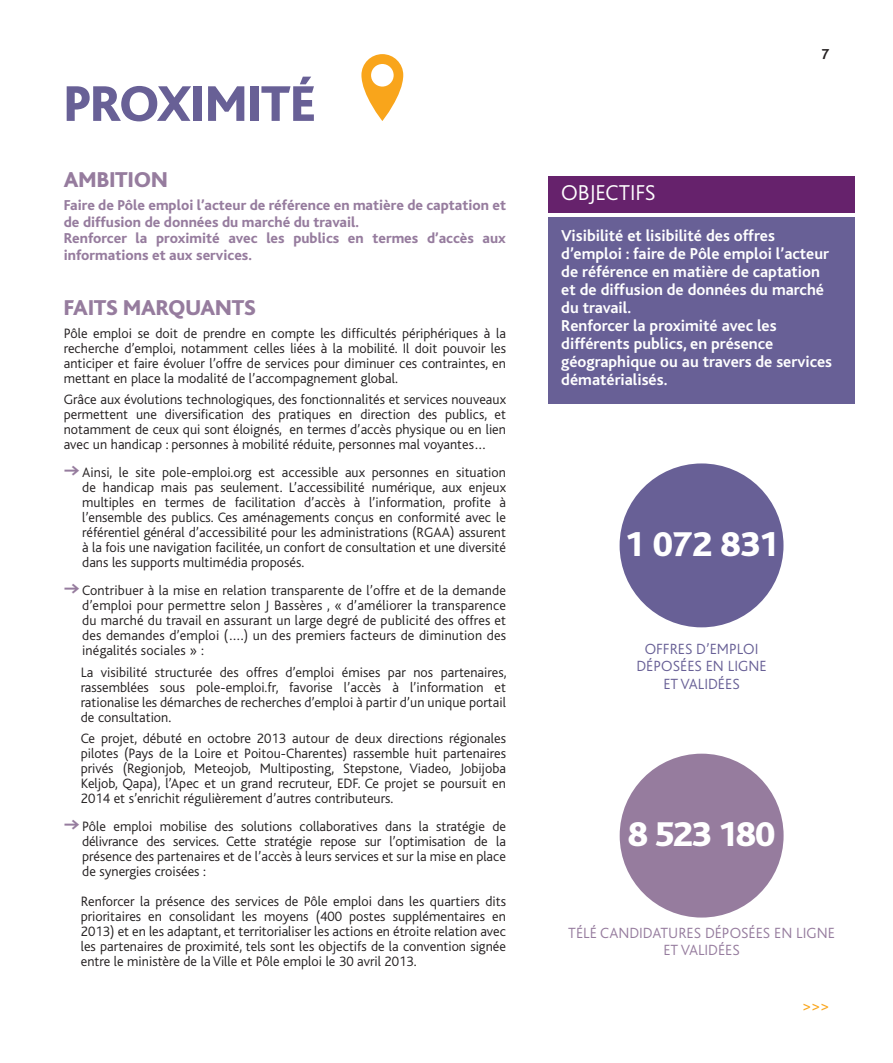
<style>
.page{position:relative;width:893px;height:1063px;background:#fff}
.page>*{position:absolute;margin:0;border:0;box-sizing:border-box;transform-origin:0 0}
.t1{font:800 52.5px "Bliss";letter-spacing:-.01em;color:#686096}
.t2{font:800 36px "Bliss";letter-spacing:-.035em;color:#fff}
.t3{font:800 22.5px "Bliss";color:#967c9e}
.t4{font:300 22.5px "Bliss";letter-spacing:-.005em;color:#fff}
.t5{font:700 16.5px/18px "Bliss";color:#fff}
.t6{font:300 15.45px "Bliss";color:#967c9e}
.t7{font:300 15.45px/17.2px "Bliss";color:#686096;text-align:center}
.t8{font:800 15px/16.5px "Bliss";color:#967c9e}
.t9{font:15px "Bliss";color:#f9a51b}
.t10{font:700 15px "Bliss";color:#231f20}
.t11{font:300 14.25px/15px "Bliss";color:#231f20;text-align:justify}
.s1{font-family:"Executive";font-weight:700;font-size:18px;color:#967c9e}
</style>
<div class="page">
<svg style="left:361px;top:54px;width:42px;height:67px"></svg>
<div style="left:620px;top:754px;width:164px;height:164px;background:#967c9e;border-radius:50%"></div>
<div style="left:549px;top:218px;width:306px;height:186px;background:#686096"></div>
<div style="left:549px;top:177px;width:306px;height:36px;background:#66226c"></div>
<div style="left:620px;top:463px;width:163px;height:164px;background:#686096;border-radius:50%"></div>
<p class="t1" style="left:64px;top:77px;width:253px">PROXIMITÉ</p>
<p class="t3" style="left:64px;top:168px;width:105px">AMBITION</p>
<p class="t8" style="left:64px;top:197px;width:444px">Faire de Pôle emploi l’acteur de référence en matière de captation et de diffusion de données du marché du travail.<br>Renforcer la proximité avec les publics en termes d’accès aux informations et aux services.</p>
<p class="t3" style="left:64px;top:296px;width:193px">FAITS MARQUANTS</p>
<p class="t11" style="left:64px;top:326px;width:444px">Pôle emploi se doit de prendre en compte les difficultés périphériques à la recherche d’emploi, notamment celles liées à la mobilité. Il doit pouvoir les anticiper et faire évoluer l’offre de services pour diminuer ces contraintes, en mettant en place la modalité de l’accompagnement global.</p>
<p class="t11" style="left:64px;top:392px;width:444px">Grâce aux évolutions technologiques, des fonctionnalités et services nouveaux permettent une diversification des pratiques en direction des publics, et notamment de ceux qui sont éloignés, en termes d’accès physique ou en lien avec un handicap : personnes à mobilité réduite, personnes mal voyantes…</p>
<p class="t11" style="left:82px;top:465px;width:425px;text-indent:-18px"><span class="s1">→</span> Ainsi, le site pole-emploi.org est accessible aux personnes en situation de handicap mais pas seulement. L’accessibilité numérique, aux enjeux multiples en termes de facilitation d’accès à l’information, profite à l’ensemble des publics. Ces aménagements conçus en conformité avec le référentiel général d’accessibilité pour les administrations (RGAA) assurent à la fois une navigation facilitée, un confort de consultation et une diversité dans les supports multimédia proposés.</p>
<p class="t11" style="left:82px;top:583px;width:425px;text-indent:-18px"><span class="s1">→</span> Contribuer à la mise en relation transparente de l’offre et de la demande d’emploi pour permettre selon J Bassères , « d’améliorer la transparence du marché du travail en assurant un large degré de publicité des offres et des demandes d’emploi (….) un des premiers facteurs de diminution des inégalités sociales » :</p>
<p class="t11" style="left:81px;top:665px;width:427px">La visibilité structurée des offres d’emploi émises par nos partenaires, rassemblées sous pole-emploi.fr, favorise l’accès à l’information et rationalise les démarches de recherches d’emploi à partir d’un unique portail de consultation.</p>
<p class="t11" style="left:81px;top:731px;width:427px">Ce projet, débuté en octobre 2013 autour de deux directions régionales pilotes (Pays de la Loire et Poitou-Charentes) rassemble huit partenaires privés (Regionjob, Meteojob, Multiposting, Stepstone, Viadeo, Jobijoba Keljob, Qapa), l’Apec et un grand recruteur, EDF. Ce projet se poursuit en 2014 et s’enrichit régulièrement d’autres contributeurs.</p>
<p class="t11" style="left:82px;top:819px;width:425px;text-indent:-18px"><span class="s1">→</span> Pôle emploi mobilise des solutions collaboratives dans la stratégie de délivrance des services. Cette stratégie repose sur l’optimisation de la présence des partenaires et de l’accès à leurs services et sur la mise en place de synergies croisées :</p>
<p class="t11" style="left:81px;top:894px;width:427px">Renforcer la présence des services de Pôle emploi dans les quartiers dits prioritaires en consolidant les moyens (400 postes supplémentaires en 2013) et en les adaptant, et territorialiser les actions en étroite relation avec les partenaires de proximité, tels sont les objectifs de la convention signée entre le ministère de la Ville et Pôle emploi le 30 avril 2013.</p>
<p class="t10" style="left:821px;top:46px;width:10px">7</p>
<p class="t4" style="left:561px;top:181px;width:96px">OBJECTIFS</p>
<p class="t5" style="left:561px;top:227px;width:269px">Visibilité et lisibilité des offres d’emploi : faire de Pôle emploi l’acteur de référence en matière de captation et de diffusion de données du marché du travail.</p>
<p class="t5" style="left:561px;top:317px;width:272px">Renforcer la proximité avec les différents publics, en présence géographique ou au travers de services dématérialisés.</p>
<p class="t2" style="left:624px;top:526px;width:156px">1 072 831</p>
<p class="t7" style="left:637px;top:641px;width:131px">OFFRES D’EMPLOI<br>DÉPOSÉES EN LIGNE</p>
<p class="t7" style="left:663px;top:675px;width:78px">ET VALIDÉES</p>
<p class="t2" style="left:628px;top:816px;width:149px">8 523 180</p>
<p class="t6" style="left:568px;top:925px;width:268px">TÉLÉ CANDIDATURES DÉPOSÉES EN LIGNE</p>
<p class="t6" style="left:663px;top:942px;width:78px">ET VALIDÉES</p>
<p class="t9" style="left:802px;top:998px;width:29px">&gt;&gt;&gt;</p>
</div>
